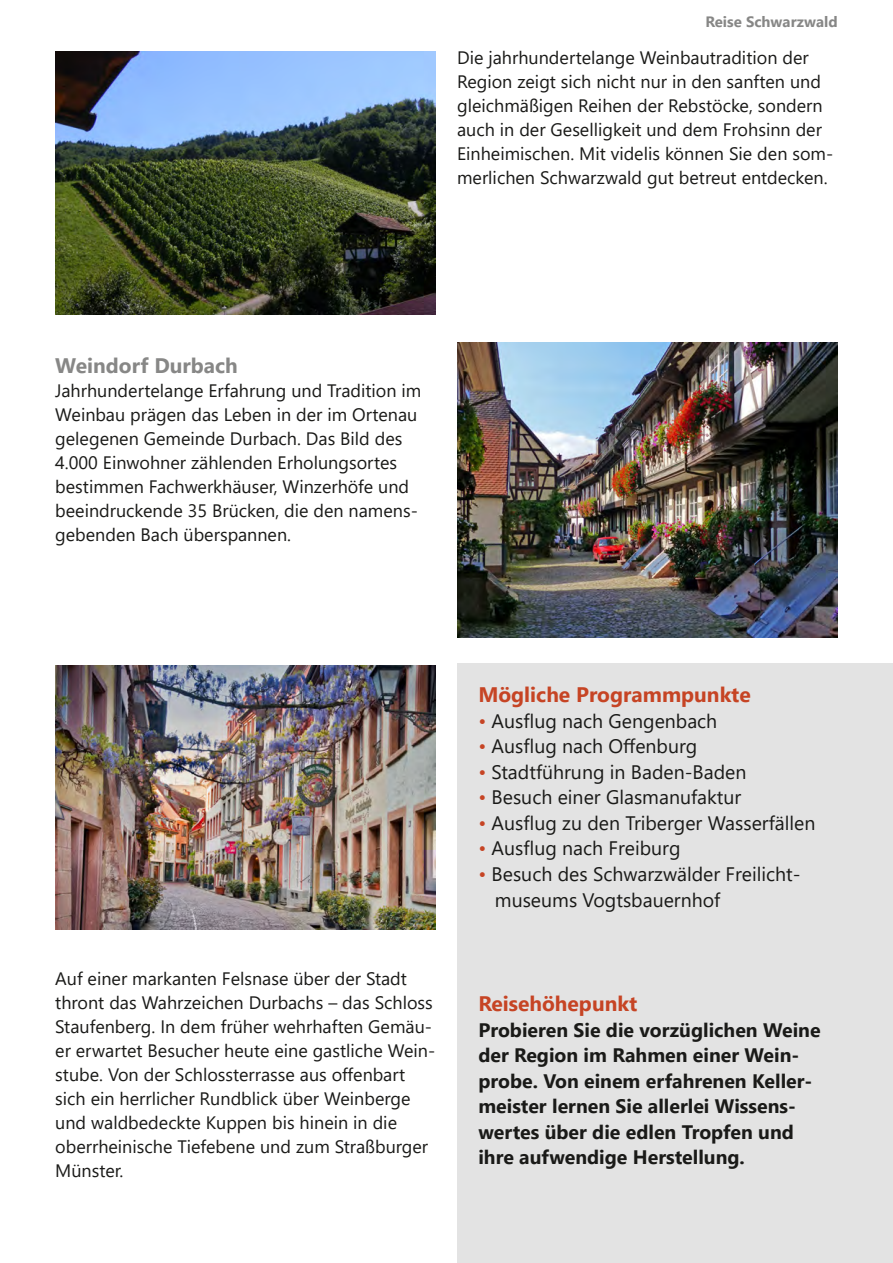
<style>
.page{position:relative;width:893px;height:1263px;background:#fff}
.page>*{position:absolute;margin:0;border:0;box-sizing:border-box;transform-origin:0 0}
.t1{font:700 21px "Segoe UI";color:#c64424}
.t2{font:700 21px "Segoe UI";color:#878786}
.t3{font:19.5px/25.5px "Segoe UI";color:#1a1a18}
.t4{font:700 19.5px/25.5px "Segoe UI";color:#1a1a18}
.t5{font:18px/24px "Segoe UI";color:#1a1a18}
.t6{font:700 15px "Segoe UI";color:#878786}
.s1{color:#c64424}
</style>
<div class="page">
<img style="left:55px;top:51px;width:381px;height:264px">
<img style="left:55px;top:665px;width:381px;height:264px">
<img style="left:457px;top:343px;width:381px;height:295px">
<div style="left:457px;top:663px;width:436px;height:600px;background:#e3e3e3"></div>
<p class="t6" style="left:705px;top:16px;width:134px">Reise Schwarzwald</p>
<p class="t5" style="left:457px;top:48px;width:378px">Die jahrhundertelange Weinbautradition der Region zeigt sich nicht nur in den sanften und gleichmäßigen Reihen der Rebstöcke, sondern auch in der Geselligkeit und dem Frohsinn der Einheimischen. Mit videlis können Sie den som&shy;merlichen Schwarzwald gut betreut entdecken.</p>
<p class="t2" style="left:55px;top:357px;width:184px">Weindorf Durbach</p>
<p class="t5" style="left:55px;top:380px;width:368px">Jahrhundertelange Erfahrung und Tradition im Weinbau prägen das Leben in der im Ortenau gelegenen Gemeinde Durbach. Das Bild des 4.000 Einwohner zählenden Erholungsortes bestimmen Fachwerkhäuser, Winzerhöfe und beeindruckende 35 Brücken, die den namens&shy;gebenden Bach überspannen.</p>
<p class="t5" style="left:55px;top:968px;width:382px">Auf einer markanten Felsnase über der Stadt thront das Wahrzeichen Durbachs – das Schloss Staufenberg. In dem früher wehrhaften Gemäu&shy;er erwartet Besucher heute eine gastliche Wein&shy;stube. Von der Schlossterrasse aus offenbart sich ein herrlicher Rundblick über Weinberge und waldbedeckte Kuppen bis hinein in die oberrheinische Tiefebene und zum Straßburger Münster.</p>
<p class="t1" style="left:478px;top:687px;width:274px">Mögliche Programmpunkte</p>
<p class="t3" style="left:478px;top:710px;width:240px"><span class="s1">•</span> Ausflug nach Gengenbach</p>
<p class="t3" style="left:478px;top:736px;width:221px"><span class="s1">•</span> Ausflug nach Offenburg</p>
<p class="t3" style="left:478px;top:761px;width:270px"><span class="s1">•</span> Stadtführung in Baden-Baden</p>
<p class="t3" style="left:478px;top:787px;width:264px"><span class="s1">•</span> Besuch einer Glasmanufaktur</p>
<p class="t3" style="left:478px;top:812px;width:338px"><span class="s1">•</span> Ausflug zu den Triberger Wasserfällen</p>
<p class="t3" style="left:478px;top:838px;width:204px"><span class="s1">•</span> Ausflug nach Freiburg</p>
<p class="t3" style="left:495px;top:863px;width:307px;text-indent:-16px"><span class="s1">•</span> Besuch des Schwarzwälder Freilicht&shy;museums Vogtsbauernhof</p>
<p class="t1" style="left:478px;top:996px;width:160px">Reisehöhepunkt</p>
<p class="t4" style="left:478px;top:1019px;width:344px">Probieren Sie die vorzüglichen Weine der Region im Rahmen einer Wein&shy;probe. Von einem erfahrenen Keller&shy;meister lernen Sie allerlei Wissens&shy;wertes über die edlen Tropfen und ihre aufwendige Herstellung.</p>
</div>
